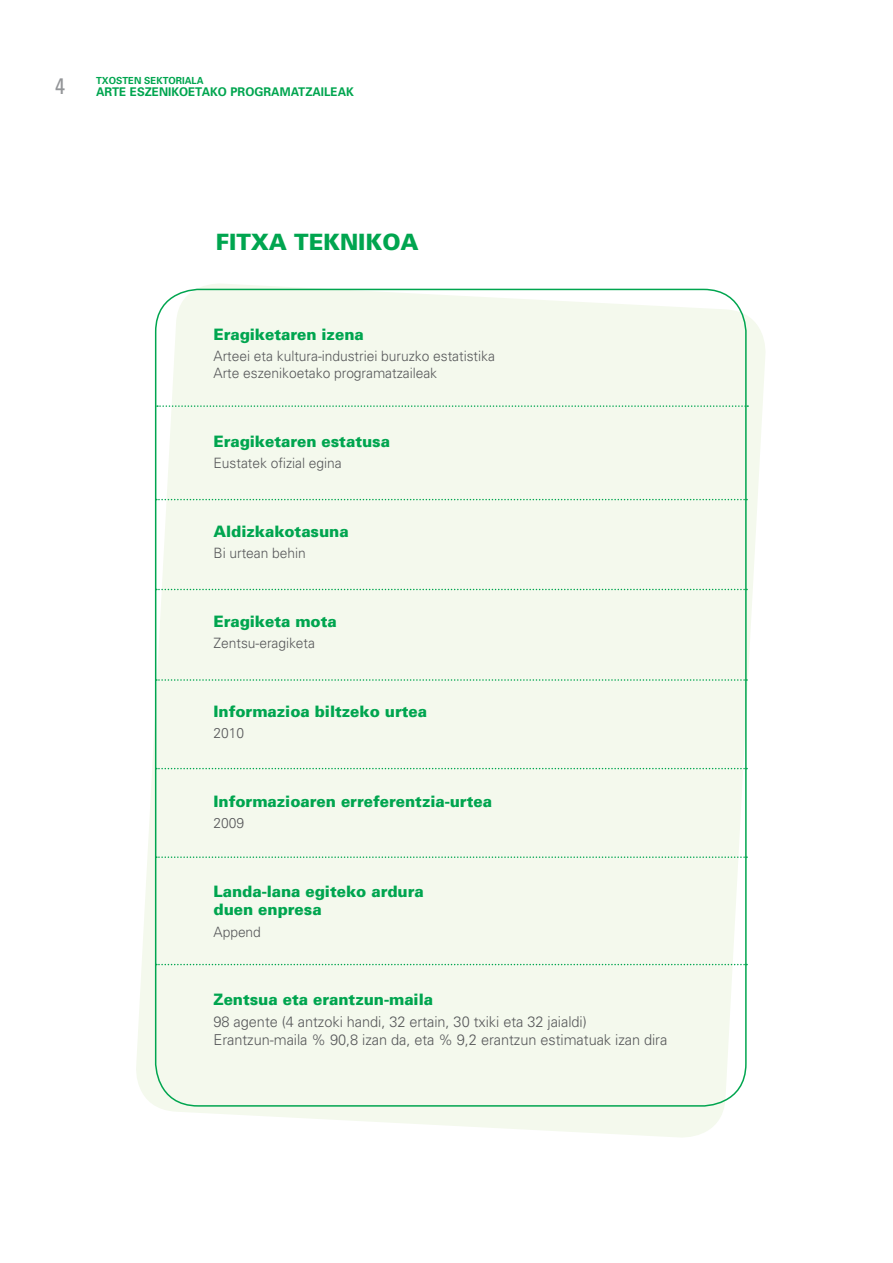
<style>
.page{position:relative;width:893px;height:1263px;background:#fff}
.page>*{position:absolute;margin:0;border:0;box-sizing:border-box;transform-origin:0 0}
.t1{font:900 22.5px "Univers";color:#00a54f}
.t2{font:condensed 22.5px "Univers";color:#939598}
.t3{font:900 15.75px/18.9px "Univers";letter-spacing:-.005em;color:#00a54f}
.t4{font:300 15px/18px "Univers";letter-spacing:-.005em;color:#57585a}
.t5{font:300 14.25px/17.1px "Univers";letter-spacing:-.005em;color:#57585a}
.t6{font:700 12px "Univers";color:#00a54f}
.t7{font:700 9.75px "Univers";color:#00a54f}
</style>
<div class="page">
<svg style="left:136px;top:284px;width:629px;height:854px;background:#f2f8ec"></svg>
<svg style="left:158px;top:405px;width:590px;height:2px"></svg>
<svg style="left:158px;top:499px;width:586px;height:1px"></svg>
<svg style="left:158px;top:964px;width:586px;height:1px"></svg>
<svg style="left:158px;top:589px;width:586px;height:1px"></svg>
<svg style="left:158px;top:856px;width:586px;height:2px"></svg>
<svg style="left:158px;top:679px;width:586px;height:2px"></svg>
<svg style="left:158px;top:768px;width:586px;height:1px"></svg>
<h1 class="t2" style="left:55px;top:72px;width:11px">4</h1>
<p class="t7" style="left:96px;top:74px;width:109px">TXOSTEN SEKTORIALA</p>
<p class="t6" style="left:96px;top:84px;width:108px">ARTE ESZENIKOETAK</p>
<p class="t6" style="left:218px;top:84px;width:129px">O PROGRAMATZAILEAK</p>
<h1 class="t1" style="left:216px;top:228px;width:15px">Fitxa</h1>
<h1 class="t1" style="left:294px;top:228px;width:17px">teknikoa</h1>
<p class="t3" style="left:214px;top:324px;width:152px">Eragiketaren izena</p>
<p class="t5" style="left:214px;top:347px;width:283px">Arteei eta kultura-industriei buruzko estatistika<br>Arte eszenikoetako programatzaileak</p>
<p class="t3" style="left:214px;top:431px;width:178px">Eragiketaren estatusa</p>
<p class="t5" style="left:214px;top:454px;width:130px">Eustatek ofizial egina</p>
<p class="t3" style="left:214px;top:521px;width:137px">Aldizkakotasuna</p>
<p class="t5" style="left:214px;top:544px;width:94px">Bi urtean behin</p>
<p class="t3" style="left:214px;top:611px;width:125px">Eragiketa mota</p>
<p class="t5" style="left:214px;top:634px;width:103px">Zentsu-eragiketa</p>
<p class="t3" style="left:214px;top:701px;width:215px">Informazioa biltzeko urtea</p>
<p class="t5" style="left:214px;top:724px;width:32px">2010</p>
<p class="t3" style="left:214px;top:791px;width:280px">Informazioaren erreferentzia-urtea</p>
<p class="t5" style="left:214px;top:814px;width:32px">2009</p>
<p class="t3" style="left:214px;top:881px;width:212px">Landa-lana egiteko ardura duen enpresa</p>
<p class="t5" style="left:214px;top:923px;width:49px">Append</p>
<p class="t3" style="left:214px;top:990px;width:221px">Zentsua eta erantzun-maila</p>
<p class="t4" style="left:214px;top:1013px;width:455px">98 agente (4 antzoki handi, 32 ertain, 30 txiki eta 32 jaialdi)<br>Erantzun-maila % 90,8 izan da, eta % 9,2 erantzun estimatuak izan dira</p>
</div>
